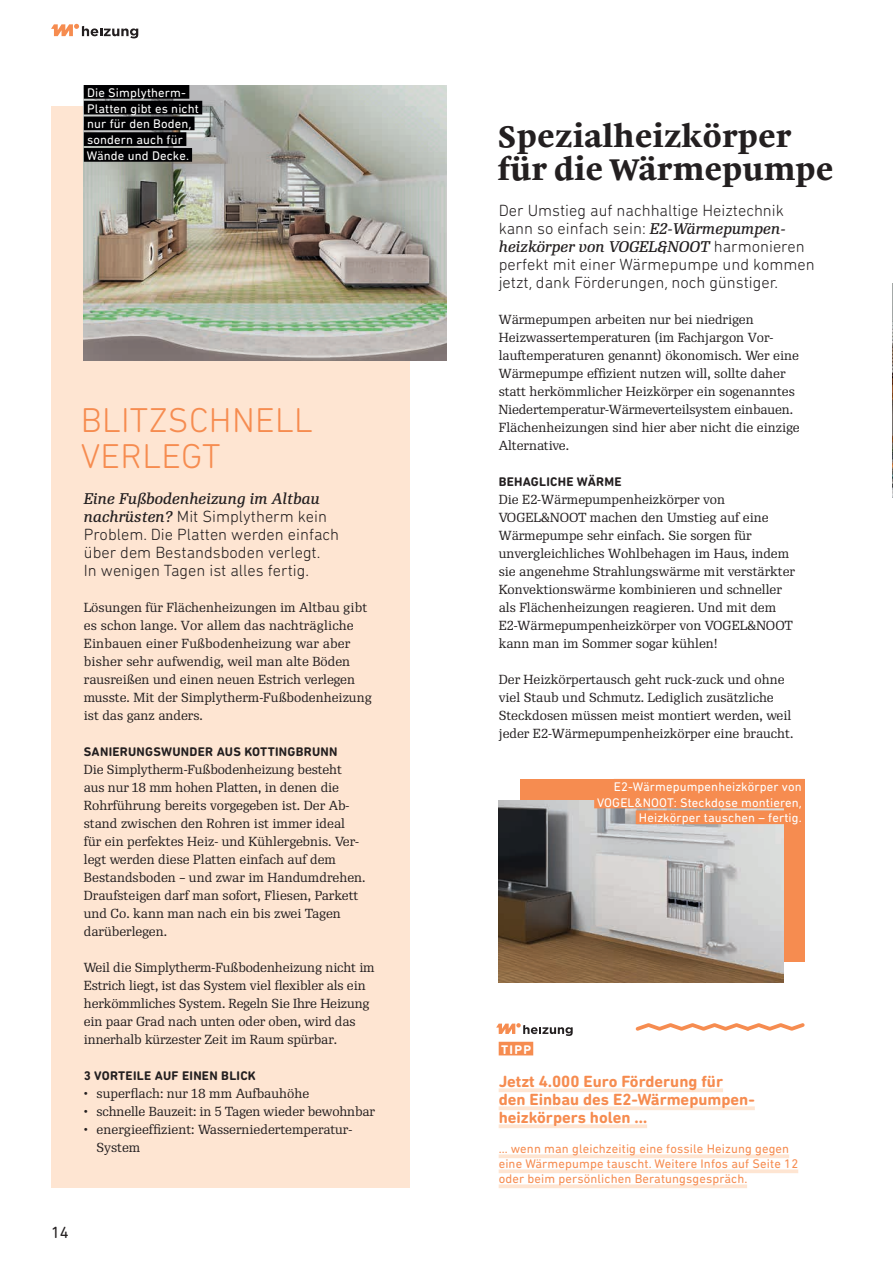
<style>
.page{position:relative;width:893px;height:1263px;background:#fff}
.page>*{position:absolute;margin:0;border:0;box-sizing:border-box;transform-origin:0 0}
.t1{font:300 35.1px/36px "DIN Next Rounded LT Pro";letter-spacing:.01em;color:#f68c50}
.t2{font:700 30px/33px "Malabar LTW02";color:#231f20}
.t3{font:300 16.5px/18px "DIN Next Rounded LT Pro";color:#231f20}
.t4{font:700 16.5px/18px "DIN Next Rounded LT Pro";color:#f68c50}
.t5{font:16.5px "DIN Next Rounded LT Pro";color:#231f20}
.t6{font:italic 15px "Re Public Text";color:#231f20}
.t7{font:12.75px/18px "Re Public";color:#231f20}
.t8{font:12.75px/15.8px "DIN Next Rounded LT Pro";letter-spacing:.01em;color:#fff;text-align:right}
.t9{font:12.75px/15px "DIN Next Rounded LT Pro";letter-spacing:.01em;color:#f68c50}
.t10{font:700 12.75px "DIN Next Rounded LT Pro";letter-spacing:.02em;color:#231f20}
.t11{font:700 12.75px "DIN Next Rounded LT Pro";color:#fff}
.s1{font-family:"Re Public Text";font-weight:400;font-style:italic;font-size:15px}
.s2{font-family:"DIN Next Rounded LT Pro";font-weight:300;font-style:normal;font-size:16.5px}
</style>
<div class="page">
<div style="left:51px;top:106px;width:358px;height:1082px;background:#fee5d2"></div>
<div style="left:520px;top:779px;width:285px;height:182px;background:#f68c50"></div>
<svg style="left:635px;top:1023px;width:170px;height:8px"></svg>
<img style="left:499px;top:800px;width:284px;height:183px">
<div style="left:594px;top:795px;width:211px;height:13px;background:#f68c50"></div>
<div style="left:636px;top:810px;width:169px;height:14px;background:#f68c50"></div>
<img style="left:892px;top:284px;width:1px;height:213px">
<img style="left:84px;top:85px;width:362px;height:275px">
<div style="left:84px;top:85px;width:105px;height:14px;background:#000002"></div>
<div style="left:84px;top:101px;width:118px;height:13px;background:#000002"></div>
<div style="left:84px;top:117px;width:111px;height:13px;background:#000002"></div>
<div style="left:84px;top:132px;width:102px;height:14px;background:#000002"></div>
<div style="left:84px;top:148px;width:108px;height:14px;background:#000002"></div>
<svg style="left:499px;top:1088px;width:224px;height:4px"></svg>
<svg style="left:499px;top:1106px;width:256px;height:4px"></svg>
<svg style="left:499px;top:1124px;width:148px;height:4px"></svg>
<svg style="left:499px;top:1154px;width:290px;height:4px"></svg>
<svg style="left:499px;top:1169px;width:299px;height:4px"></svg>
<svg style="left:499px;top:1184px;width:248px;height:4px"></svg>
<div style="left:499px;top:1042px;width:34px;height:13px;background:#f68c50"></div>
<svg style="left:496px;top:1023px;width:77px;height:13px"></svg>
<svg style="left:51px;top:24px;width:87px;height:14px"></svg>
<p class="t8" style="left:87px;top:85px;width:114px;text-align:left">Die Simplytherm-<br>Platten gibt es nicht nur für den Boden, sondern auch für<br>Wände und Decke.</p>
<h1 class="t1" style="left:81px;top:402px;width:234px">BLITZSCHNELL<br>VERLEGT</h1>
<p class="t6" style="left:84px;top:490px;width:237px">Eine Fußbodenheizung im Altbau</p>
<p class="t3" style="left:84px;top:507px;width:257px"><span class="s1">nachrüsten?</span> Mit Simplytherm kein Problem. Die Platten werden einfach über dem Bestandsboden verlegt.<br>In wenigen Tagen ist alles fertig.</p>
<p class="t7" style="left:84px;top:598px;width:290px">Lösungen für Flächenheizungen im Altbau gibt es schon lange. Vor allem das nachträgliche Einbauen einer Fußbodenheizung war aber bisher sehr aufwendig, weil man alte Böden rausreißen und einen neuen Estrich verlegen musste. Mit der Simplytherm-Fußbodenheizung ist das ganz anders.</p>
<p class="t10" style="left:84px;top:744px;width:255px">SANIERUNGSWUNDER AUS KOTTINGBRUNN</p>
<p class="t7" style="left:84px;top:760px;width:283px">Die Simplytherm-Fußbodenheizung besteht aus nur 18 mm hohen Platten, in denen die Rohrführung bereits vorgegeben ist. Der Ab&shy;stand zwischen den Rohren ist immer ideal für ein perfektes Heiz- und Kühlergebnis. Ver&shy;legt werden diese Platten einfach auf dem Bestandsboden – und zwar im Handumdrehen.<br>Draufsteigen darf man sofort, Fliesen, Parkett und Co. kann man nach ein bis zwei Tagen darüberlegen.</p>
<p class="t7" style="left:84px;top:959px;width:292px">Weil die Simplytherm-Fußbodenheizung nicht im Estrich liegt, ist das System viel flexibler als ein herkömmliches System. Regeln Sie Ihre Heizung ein paar Grad nach unten oder oben, wird das innerhalb kürzester Zeit im Raum spürbar.</p>
<p class="t10" style="left:84px;top:1068px;width:173px">3 VORTEILE AUF EINEN BLICK</p>
<p class="t7" style="left:84px;top:1085px;width:227px">• superflach: nur 18 mm Aufbauhöhe</p>
<p class="t7" style="left:84px;top:1103px;width:293px">• schnelle Bauzeit: in 5 Tagen wieder bewohnbar</p>
<p class="t7" style="left:97px;top:1121px;width:257px;text-indent:-13px">• energieeffizient: Wasserniedertemperatur-<br>System</p>
<p class="t5" style="left:51px;top:1223px;width:19px">14</p>
<h2 class="t2" style="left:498px;top:119px;width:337px">Spezialheizkörper für die Wärmepumpe</h2>
<p class="t3" style="left:499px;top:201px;width:287px">Der Umstieg auf nachhaltige Heiztechnik kann so einfach sein: <span class="s1">E2-Wärmepumpen-</span></p>
<p class="t6" style="left:499px;top:238px;width:307px">heizkörper von VOGEL&amp;NOOT <span class="s2">harmonieren</span></p>
<p class="t3" style="left:499px;top:255px;width:318px">perfekt mit einer Wärmepumpe und kommen jetzt, dank Förderungen, noch günstiger.</p>
<p class="t7" style="left:499px;top:310px;width:303px">Wärmepumpen arbeiten nur bei niedrigen Heizwassertemperaturen (im Fachjargon Vor&shy;lauftemperaturen genannt) ökonomisch. Wer eine Wärmepumpe effizient nutzen will, sollte daher statt herkömmlicher Heizkörper ein sogenanntes Niedertemperatur-Wärmeverteilsystem einbauen.<br>Flächenheizungen sind hier aber nicht die einzige Alternative.</p>
<p class="t10" style="left:499px;top:474px;width:124px">BEHAGLICHE WÄRME</p>
<p class="t7" style="left:499px;top:490px;width:298px">Die E2-Wärmepumpenheizkörper von VOGEL&amp;NOOT machen den Umstieg auf eine Wärmepumpe sehr einfach. Sie sorgen für unvergleichliches Wohlbehagen im Haus, indem sie angenehme Strahlungswärme mit verstärkter Konvektionswärme kombinieren und schneller als Flächenheizungen reagieren. Und mit dem E2-Wärmepumpenheizkörper von VOGEL&amp;NOOT kann man im Sommer sogar kühlen!</p>
<p class="t7" style="left:499px;top:671px;width:296px">Der Heizkörpertausch geht ruck-zuck und ohne viel Staub und Schmutz. Lediglich zusätzliche Steckdosen müssen meist montiert werden, weil jeder E2-Wärmepumpenheizkörper eine braucht.</p>
<p class="t8" style="left:597px;top:778px;width:206px">E2-Wärmepumpenheizkörper von<br>VOGEL&amp;NOOT: Steckdose montieren,<br>Heizkörper tauschen – fertig.</p>
<p class="t11" style="left:501px;top:1042px;width:31px">TIPP</p>
<p class="t4" style="left:499px;top:1072px;width:258px">Jetzt 4.000 Euro Förderung für<br>den Einbau des E2-Wärmepumpen&shy;heizkörpers holen …</p>
<p class="t9" style="left:499px;top:1141px;width:301px">… wenn man gleichzeitig eine fossile Heizung gegen eine Wärmepumpe tauscht. Weitere Infos auf Seite 12 oder beim persönlichen Beratungsgespräch.</p>
</div>
